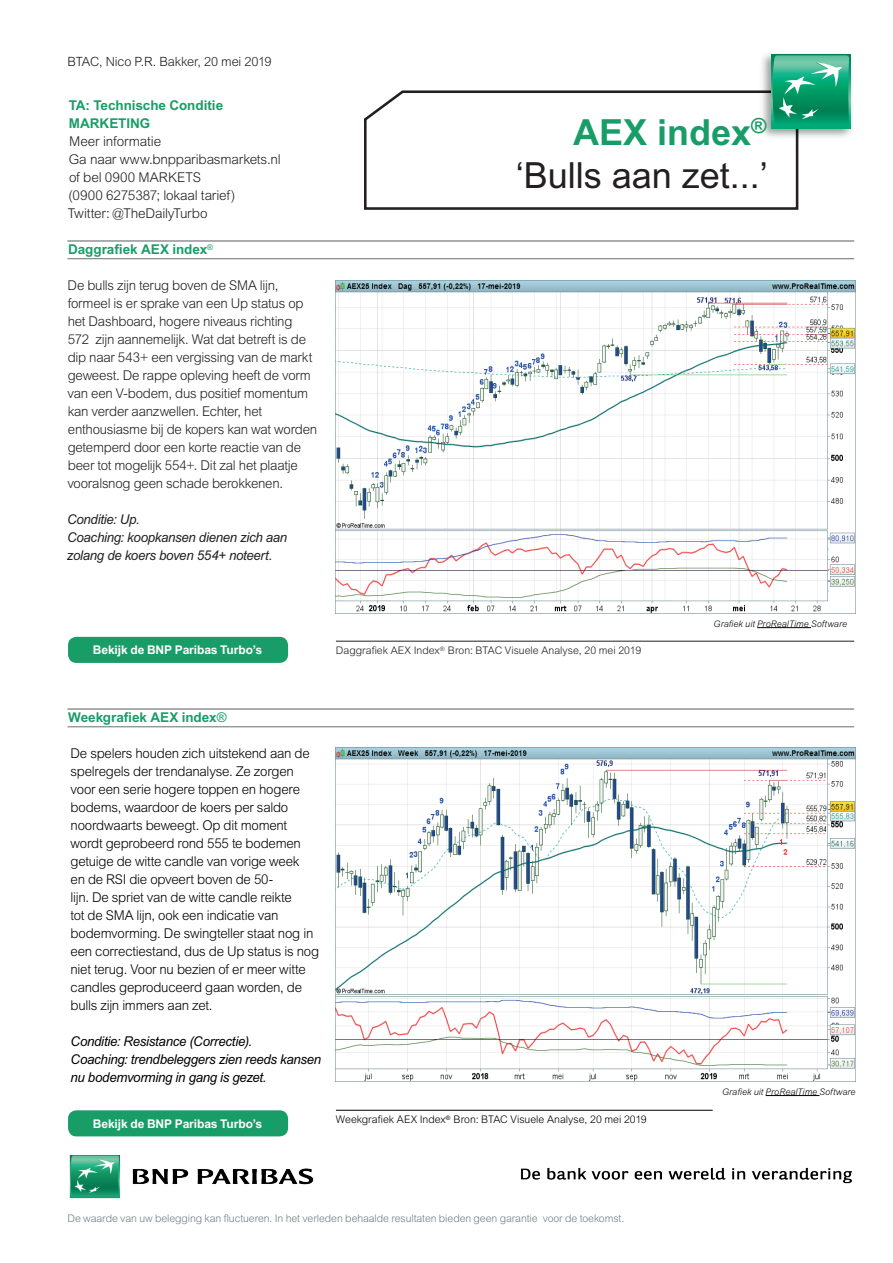
<style>
.page{position:relative;width:893px;height:1263px;background:#fff}
.page>*{position:absolute;margin:0;border:0;box-sizing:border-box;transform-origin:0 0}
.t1{font:36px/43.2px "Arial MT Std";color:#231f20;text-align:right}
.t2{font:300 13.5px/18px "Arial MT Std";letter-spacing:-.02em;color:#231f20}
.t3{font:300 13.5px/18px "Arial MT Std";letter-spacing:-.02em;color:#000001}
.t4{font:italic 13.5px/18px "Arial MT Std";letter-spacing:-.02em;color:#000001}
.t5{font:italic 13.5px/18px "Arial MT Std";letter-spacing:-.02em;color:#231f20}
.t6{font:700 13.5px/18px "Arial MT Std";letter-spacing:-.005em;color:#199d68}
.t7{font:300 12.75px "Arial MT Std";letter-spacing:-.01em;color:#231f20}
.t8{font:700 12px "Arial MT Std";letter-spacing:-.01em;color:#fff}
.t9{font:300 10.5px "Arial MT Std";letter-spacing:-.01em;color:#6f7e85}
.t10{font:300 10.5px "Arial MT Std";color:#000001}
.t11{font:300 10.5px "Arial MT Std";color:#231f20}
.t12{font:italic 300 9px "Arial MT Std";letter-spacing:.005em;color:#000001}
.s1{font-weight:700;color:#199d68}
.s2{font-weight:400}
</style>
<div class="page">
<hr style="left:68px;top:240px;width:786px;height:2px;background:#6c6d70">
<hr style="left:68px;top:258px;width:786px;height:1px;background:#6c6d70">
<hr style="left:68px;top:708px;width:786px;height:2px;background:#6c6d70">
<hr style="left:68px;top:726px;width:786px;height:1px;background:#6c6d70">
<img style="left:336px;top:280px;width:519px;height:333px">
<img style="left:336px;top:748px;width:519px;height:333px">
<hr style="left:336px;top:641px;width:518px;height:1px;background:#231f20">
<hr style="left:336px;top:1110px;width:377px;height:1px;background:#000001">
<div style="left:68px;top:637px;width:220px;height:26px;background:#199d68;border-radius:9px"></div>
<div style="left:68px;top:1110px;width:220px;height:26px;background:#199d68;border-radius:9px"></div>
<img style="left:521px;top:1167px;width:331px;height:17px">
<svg style="left:364px;top:90px;width:435px;height:120px"></svg>
<img style="left:756px;top:54px;width:96px;height:88px">
<svg style="left:771px;top:54px;width:80px;height:74px"></svg>
<svg style="left:772px;top:55px;width:77px;height:71px;background:#2cab81"></svg>
<hr style="left:757px;top:627px;width:54px;height:1px;background:#000001">
<hr style="left:766px;top:1095px;width:53px;height:1px;background:#000001">
<img style="left:69px;top:1155px;width:245px;height:44px">
<p class="t7" style="left:68px;top:54px;width:206px">BTAC, Nico P.R. Bakker, 20 mei 2019</p>
<p class="t6" style="left:69px;top:96px;width:156px">TA: Technische Conditie<br>MARKETING</p>
<p class="t2" style="left:68px;top:133px;width:214px">Meer informatie<br>Ga naar www.bnpparibasmarkets.nl of bel 0900 MARKETS<br>(0900 6275387; lokaal tarief)<br>Twitter: @TheDailyTurbo</p>
<p class="t6" style="left:68px;top:240px;width:146px">Daggrafiek AEX index<sup>®</sup></p>
<p class="t2" style="left:67px;top:277px;width:251px">De bulls zijn terug boven de SMA lijn, formeel is er sprake van een Up status op het Dashboard, hogere niveaus richting<br>572 zijn aannemelijk. Wat dat betreft is de dip naar 543+ een vergissing van de markt geweest. De rappe opleving heeft de vorm van een V-bodem, dus positief momentum kan verder aanzwellen. Echter, het enthousiasme bij de kopers kan wat worden getemperd door een korte reactie van de beer tot mogelijk 554+. Dit zal het plaatje vooralsnog geen schade berokkenen.</p>
<p class="t5" style="left:67px;top:510px;width:222px">Conditie: Up.<br>Coaching: koopkansen dienen zich aan zolang de koers boven 554+ noteert.</p>
<h1 class="t1" style="left:516px;top:110px;width:254px"><span class="s1">AEX index</span><sup>® </sup>‘Bulls aan zet...’</h1>
<p class="t8" style="left:93px;top:643px;width:171px">Bekijk de BNP Paribas Turbo’s</p>
<p class="t11" style="left:336px;top:644px;width:307px">Daggrafiek AEX Index<sup>®</sup> Bron: BTAC Visuele Analyse, 20 mei 2019</p>
<p class="t6" style="left:68px;top:708px;width:160px">Weekgrafiek AEX index<span class="s2">®</span></p>
<p class="t3" style="left:71px;top:745px;width:250px">De spelers houden zich uitstekend aan de spelregels der trendanalyse. Ze zorgen voor een serie hogere toppen en hogere bodems, waardoor de koers per saldo noordwaarts beweegt. Op dit moment wordt geprobeerd rond 555 te bodemen getuige de witte candle van vorige week<br>en de RSI die opveert boven de 50-<br>lijn. De spriet van de witte candle reikte<br>tot de SMA lijn, ook een indicatie van bodemvorming. De swingteller staat nog in een correctiestand, dus de Up status is nog niet terug. Voor nu bezien of er meer witte candles geproduceerd gaan worden, de bulls zijn immers aan zet.</p>
<p class="t4" style="left:71px;top:1032px;width:252px">Conditie: Resistance (Correctie).<br>Coaching: trendbeleggers zien reeds kansen nu bodemvorming in gang is gezet.</p>
<p class="t8" style="left:93px;top:1116px;width:171px">Bekijk de BNP Paribas Turbo’s</p>
<p class="t10" style="left:336px;top:1113px;width:312px">Weekgrafiek AEX Index<sup>®</sup> Bron: BTAC Visuele Analyse, 20 mei 2019</p>
<p class="t12" style="left:714px;top:618px;width:135px">Grafiek uit ProRealTime Software</p>
<p class="t12" style="left:722px;top:1086px;width:135px">Grafiek uit ProRealTime Software</p>
<p class="t9" style="left:68px;top:1212px;width:558px">De waarde van uw belegging kan fluctueren. In het verleden behaalde resultaten bieden geen garantie voor de toekomst.</p>
</div>
